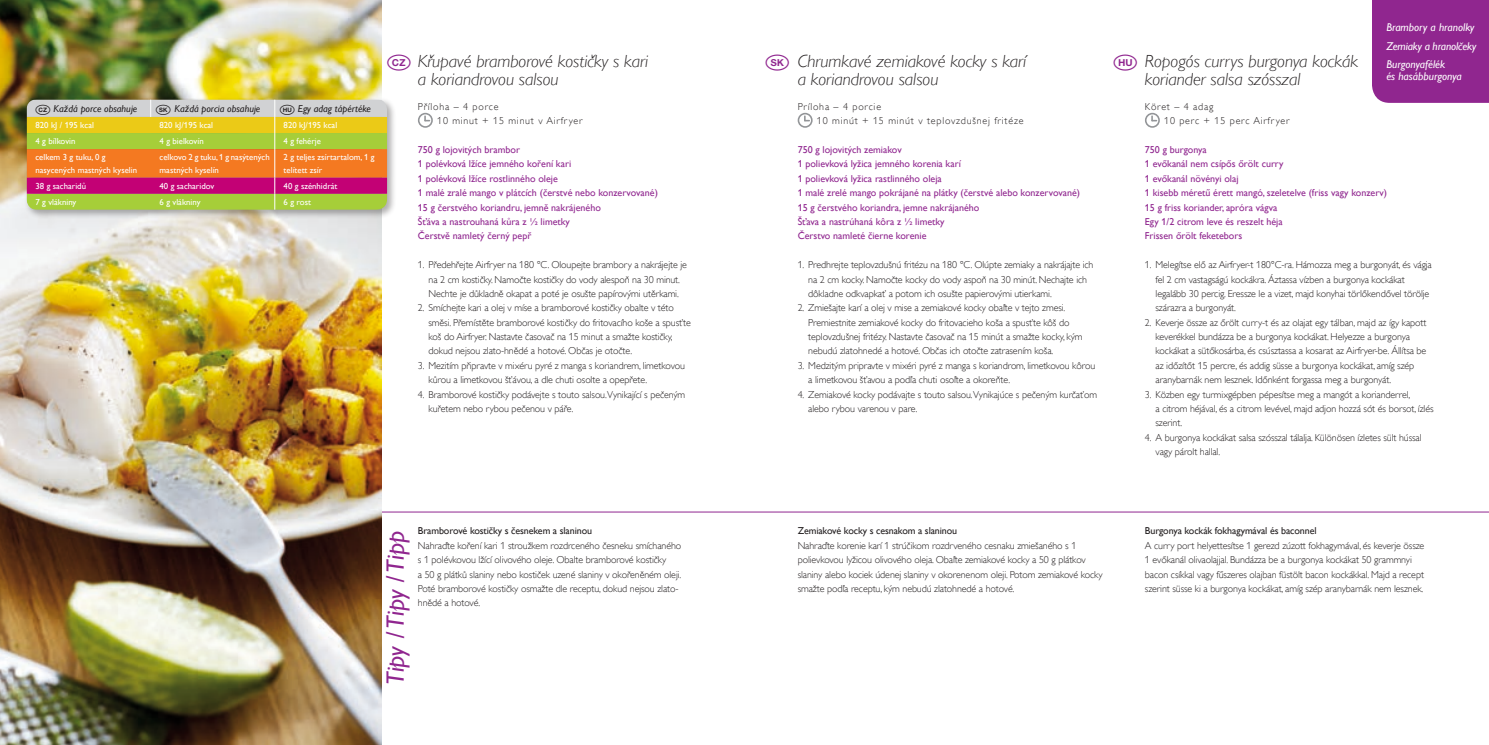
<style>
.page{position:relative;width:1489px;height:745px;background:#fff}
.page>*{position:absolute;margin:0;border:0;box-sizing:border-box;transform-origin:0 0}
.t1{font:italic 25px "Gill Sans Alt One WGL";letter-spacing:-.005em;color:#90268f}
.Kop___Gerecht{font:italic 17.5px/18.8px "Gill Sans Alt One WGL Light";color:#231f20}
.RB-hoek_3x{font:italic 11.25px/11.2px "Gill Sans Alt One WGL";color:#fff}
.body{font:10px/14.4px "Gill Sans Alt One WGL Light";letter-spacing:-.01em;color:#231f20}
.Ingrediënten___paars{font:10px "Gill Sans Alt One WGL";color:#90268f}
.Bijgerecht_personen{font:10px "Gill Sans Alt One WGL Light";letter-spacing:.08em;color:#231f20}
.body-2{font:10px "Gill Sans Alt One WGL";letter-spacing:-.01em;color:#231f20}
.t2{font:italic 10px "Gill Sans Alt One WGL";color:#231f20}
.t3{font:8.75px/12.5px "Gill Sans Alt One WGL";color:#fff}
</style>
<div class="page">
<hr style="left:381px;top:511px;width:1107px;height:1px;background:#90268f">
<div style="left:1372px;top:0;width:116px;height:103px;background:#90268f"></div>
<img style="left:0;top:0;width:381px;height:744px">
<div style="left:25px;top:97px;width:372px;height:122px;background:#231f20;opacity:.35"></div>
<svg style="left:418px;top:113px;width:14px;height:14px"></svg>
<div style="left:418px;top:113px;width:15px;height:15px;border:2px solid #939598;border-radius:50%"></div>
<svg style="left:424px;top:116px;width:5px;height:5px"></svg>
<div style="left:797px;top:113px;width:15px;height:15px;border:2px solid #939598;border-radius:50%"></div>
<svg style="left:804px;top:116px;width:5px;height:5px"></svg>
<div style="left:1144px;top:113px;width:15px;height:15px;border:2px solid #939598;border-radius:50%"></div>
<svg style="left:1151px;top:116px;width:5px;height:5px"></svg>
<svg style="left:27px;top:100px;width:360px;height:110px;background:#ce994f"></svg>
<p class="t2" style="left:54px;top:102px;width:85px">Každá porce obsahuje</p>
<p class="t2" style="left:174px;top:102px;width:87px">Každá porcia obsahuje</p>
<p class="t2" style="left:280px;top:102px;width:93px">★ Egy adag tápértéke</p>
<p class="t3" style="left:35px;top:119px;width:60px">820 kJ / 195 kcal</p>
<p class="t3" style="left:159px;top:119px;width:55px">820 kJ/195 kcal</p>
<p class="t3" style="left:283px;top:119px;width:55px">820 kJ/195 kcal</p>
<p class="t3" style="left:35px;top:135px;width:41px">4 g bílkovin</p>
<p class="t3" style="left:159px;top:135px;width:46px">4 g bielkovín</p>
<p class="t3" style="left:283px;top:135px;width:39px">4 g fehérje</p>
<p class="t3" style="left:35px;top:151px;width:103px">celkem 3 g tuku, 0 g nasycených mastných kyselin</p>
<p class="t3" style="left:159px;top:151px;width:112px">celkovo 2 g tuku, 1 g nasýtených mastných kyselín</p>
<p class="t3" style="left:283px;top:151px;width:92px">2 g teljes zsírtartalom, 1 g telített zsír</p>
<p class="t3" style="left:35px;top:179px;width:52px">38 g sacharidů</p>
<p class="t3" style="left:159px;top:179px;width:56px">40 g sacharidov</p>
<p class="t3" style="left:283px;top:179px;width:55px">40 g szénhidrát</p>
<p class="t3" style="left:35px;top:195px;width:42px">7 g vlákniny</p>
<p class="t3" style="left:159px;top:195px;width:42px">6 g vlákniny</p>
<p class="t3" style="left:283px;top:195px;width:29px">6 g rost</p>
<p class="Kop___Gerecht" style="left:418px;top:51px;width:232px">Křupavé bramborové kostičky s kari a koriandrovou salsou</p>
<p class="Bijgerecht_personen" style="left:418px;top:100px;width:82px">Příloha – 4 porce</p>
<p class="Bijgerecht_personen" style="left:437px;top:114px;width:147px">10 minut + 15 minut v Airfryer</p>
<p class="Ingrediënten___paars" style="left:418px;top:143px;width:104px">750 g lojovitých brambor</p>
<p class="Ingrediënten___paars" style="left:418px;top:157px;width:155px">1 polévková lžíce jemného koření kari</p>
<p class="Ingrediënten___paars" style="left:418px;top:171px;width:141px">1 polévková lžíce rostlinného oleje</p>
<p class="Ingrediënten___paars" style="left:418px;top:186px;width:241px">1 malé zralé mango v plátcích (čerstvé nebo konzervované)</p>
<p class="Ingrediënten___paars" style="left:418px;top:200px;width:184px">15 g čerstvého koriandru, jemně nakrájeného</p>
<p class="Ingrediënten___paars" style="left:418px;top:214px;width:154px">Šťáva a nastrouhaná kůra z ½ limetky</p>
<p class="Ingrediënten___paars" style="left:418px;top:229px;width:115px">Čerstvě namletý černý pepř</p>
<p class="body" style="left:418px;top:257px;width:270px;text-align:center">1. Předehřejte Airfryer na 180 °C. Oloupejte brambory a nakrájejte je na 2 cm kostičky. Namočte kostičky do vody alespoň na 30 minut.<br>Nechte je důkladně okapat a poté je osušte papírovými utěrkami.</p>
<p class="body" style="left:428px;top:300px;width:264px;text-indent:-11px">2. Smíchejte kari a olej v míse a bramborové kostičky obalte v této směsi. Přemístěte bramborové kostičky do fritovacího koše a spusťte koš do Airfryer. Nastavte časovač na 15 minut a smažte kostičky, dokud nejsou zlato-hnědé a hotové. Občas je otočte.</p>
<p class="body" style="left:428px;top:358px;width:258px;text-indent:-11px">3. Mezitím připravte v mixéru pyré z manga s koriandrem, limetkovou kůrou a limetkovou šťávou, a dle chuti osolte a opepřete.</p>
<p class="body" style="left:428px;top:387px;width:258px;text-indent:-11px">4. Bramborové kostičky podávejte s touto salsou.Vynikající s pečeným kuřetem nebo rybou pečenou v páře.</p>
<p class="t1" style="left:378px;top:684px;width:155px;rotate:-90deg">Tipy / Tipy / Tipp</p>
<p class="body-2" style="left:418px;top:523px;width:176px">Bramborové kostičky s česnekem a slaninou</p>
<p class="body" style="left:418px;top:538px;width:265px">Nahraďte koření kari 1 stroužkem rozdrceného česneku smíchaného s 1 polévkovou lžící olivového oleje. Obalte bramborové kostičky<br>a 50 g plátků slaniny nebo kostiček uzené slaniny v okořeněném oleji.<br>Poté bramborové kostičky osmažte dle receptu, dokud nejsou zlato&shy;hnědé a hotové.</p>
<p class="Kop___Gerecht" style="left:797px;top:51px;width:230px">Chrumkavé zemiakové kocky s karí a koriandrovou salsou</p>
<p class="Bijgerecht_personen" style="left:797px;top:100px;width:85px">Príloha – 4 porcie</p>
<p class="Bijgerecht_personen" style="left:817px;top:114px;width:208px">10 minút + 15 minút v teplovzdušnej fritéze</p>
<p class="Ingrediënten___paars" style="left:797px;top:143px;width:106px">750 g lojovitých zemiakov</p>
<p class="Ingrediënten___paars" style="left:797px;top:157px;width:165px">1 polievková lyžica jemného korenia karí</p>
<p class="Ingrediënten___paars" style="left:797px;top:171px;width:146px">1 polievková lyžica rastlinného oleja</p>
<p class="Ingrediënten___paars" style="left:797px;top:186px;width:284px">1 malé zrelé mango pokrájané na plátky (čerstvé alebo konzervované)</p>
<p class="Ingrediënten___paars" style="left:797px;top:200px;width:183px">15 g čerstvého koriandra, jemne nakrájaného</p>
<p class="Ingrediënten___paars" style="left:797px;top:214px;width:148px">Šťava a nastrúhaná kôra z ½ limetky</p>
<p class="Ingrediënten___paars" style="left:797px;top:229px;width:130px">Čerstvo namleté čierne korenie</p>
<p class="body" style="left:808px;top:257px;width:287px;text-indent:-11px">1. Predhrejte teplovzdušnú fritézu na 180 °C. Olúpte zemiaky a nakrájajte ich na 2 cm kocky. Namočte kocky do vody aspoň na 30 minút. Nechajte ich dôkladne odkvapkať a potom ich osušte papierovými utierkami.</p>
<p class="body" style="left:808px;top:300px;width:276px;text-indent:-11px">2. Zmiešajte karí a olej v mise a zemiakové kocky obaľte v tejto zmesi.<br>Premiestnite zemiakové kocky do fritovacieho koša a spusťte kôš do teplovzdušnej fritézy. Nastavte časovač na 15 minút a smažte kocky, kým nebudú zlatohnedé a hotové. Občas ich otočte zatrasením koša.</p>
<p class="body" style="left:808px;top:358px;width:288px;text-indent:-11px">3. Medzitým pripravte v mixéri pyré z manga s koriandrom, limetkovou kôrou a limetkovou šťavou a podľa chuti osoľte a okoreňte.</p>
<p class="body" style="left:808px;top:387px;width:290px;text-indent:-11px">4. Zemiakové kocky podávajte s touto salsou.Vynikajúce s pečeným kurčaťom alebo rybou varenou v pare.</p>
<p class="body-2" style="left:797px;top:524px;width:161px">Zemiakové kocky s cesnakom a slaninou</p>
<p class="body" style="left:797px;top:538px;width:306px">Nahraďte korenie karí 1 strúčikom rozdrveného cesnaku zmiešaného s 1 polievkovou lyžicou olivového oleja. Obaľte zemiakové kocky a 50 g plátkov slaniny alebo kociek údenej slaniny v okorenenom oleji. Potom zemiakové kocky smažte podľa receptu, kým nebudú zlatohnedé a hotové.</p>
<p class="Kop___Gerecht" style="left:1144px;top:51px;width:214px">Ropogós currys burgonya kockák koriander salsa szósszal</p>
<p class="RB-hoek_3x" style="left:1386px;top:21px;width:90px">Brambory a hranolky</p>
<p class="RB-hoek_3x" style="left:1386px;top:40px;width:91px">Zemiaky a hranolčeky</p>
<p class="RB-hoek_3x" style="left:1386px;top:59px;width:77px">Burgonyafélék<br>és hasábburgonya</p>
<p class="Bijgerecht_personen" style="left:1144px;top:100px;width:70px">Köret – 4 adag</p>
<p class="Bijgerecht_personen" style="left:1164px;top:114px;width:127px">10 perc + 15 perc Airfryer</p>
<p class="Ingrediënten___paars" style="left:1144px;top:143px;width:63px">750 g burgonya</p>
<p class="Ingrediënten___paars" style="left:1144px;top:157px;width:140px">1 evőkanál nem csípős őrölt curry</p>
<p class="Ingrediënten___paars" style="left:1144px;top:171px;width:95px">1 evőkanál növényi olaj</p>
<p class="Ingrediënten___paars" style="left:1144px;top:186px;width:244px">1 kisebb méretű érett mangó, szeletelve (friss vagy konzerv)</p>
<p class="Ingrediënten___paars" style="left:1144px;top:200px;width:134px">15 g friss koriander, apróra vágva</p>
<p class="Ingrediënten___paars" style="left:1144px;top:214px;width:139px">Egy 1/2 citrom leve és reszelt héja</p>
<p class="Ingrediënten___paars" style="left:1144px;top:229px;width:99px">Frissen őrölt feketebors</p>
<p class="body" style="left:1155px;top:257px;width:278px;text-indent:-11px">1. Melegítse elő az Airfryer-t 180°C-ra. Hámozza meg a burgonyát, és vágja fel 2 cm vastagságú kockákra. Áztassa vízben a burgonya kockákat legalább 30 percig. Eressze le a vizet, majd konyhai törlőkendővel törölje szárazra a burgonyát.</p>
<p class="body" style="left:1155px;top:315px;width:272px;text-indent:-11px">2. Keverje össze az őrölt curry-t és az olajat egy tálban, majd az így kapott keverékkel bundázza be a burgonya kockákat. Helyezze a burgonya kockákat a sütőkosárba, és csúsztassa a kosarat az Airfryer-be. Állítsa be az időzítőt 15 percre, és addig süsse a burgonya kockákat, amíg szép aranybarnák nem lesznek. Időnként forgassa meg a burgonyát.</p>
<p class="body" style="left:1155px;top:387px;width:279px;text-indent:-11px">3. Közben egy turmixgépben pépesítse meg a mangót a korianderrel,<br>a citrom héjával, és a citrom levével, majd adjon hozzá sót és borsot, ízlés szerint.</p>
<p class="body" style="left:1155px;top:430px;width:267px;text-indent:-11px">4. A burgonya kockákat salsa szósszal tálalja. Különösen ízletes sült hússal vagy párolt hallal.</p>
<p class="body-2" style="left:1144px;top:524px;width:173px">Burgonya kockák fokhagymával és baconnel</p>
<p class="body" style="left:1144px;top:538px;width:281px">A curry port helyettesítse 1 gerezd zúzott fokhagymával, és keverje össze</p>
<p class="body" style="left:1144px;top:552px;width:280px">1 evőkanál olivaolajjal. Bundázza be a burgonya kockákat 50 grammnyi bacon csíkkal vagy fűszeres olajban füstölt bacon kockákkal. Majd a recept szerint süsse ki a burgonya kockákat, amíg szép aranybarnák nem lesznek.</p>
</div>
